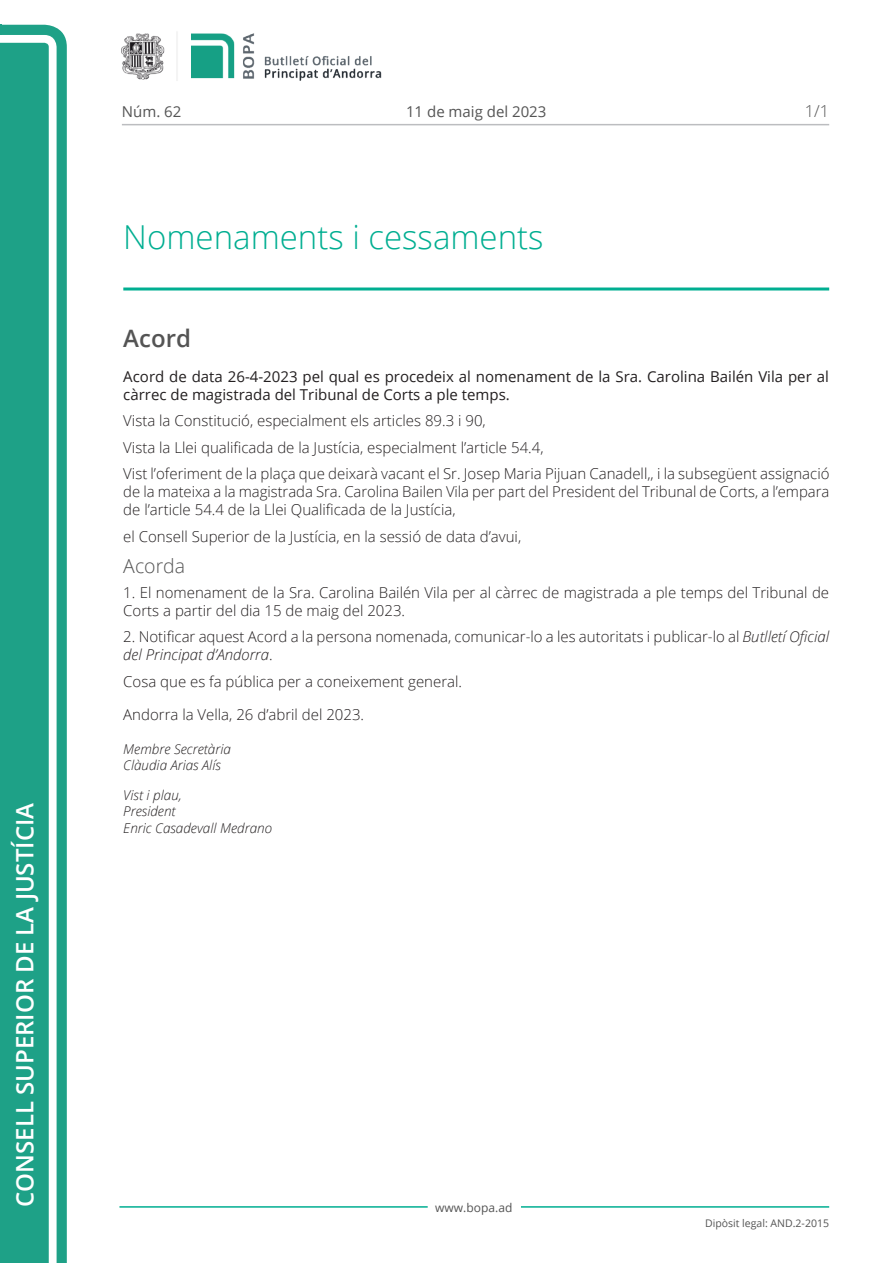
<style>
.page{position:relative;width:893px;height:1263px;background:#fff}
.page>*{position:absolute;margin:0;border:0;box-sizing:border-box;transform-origin:0 0}
.t1{font:300 33px "Open Sans";color:#00ae91}
.t2{font:600 24px "Open Sans";color:#fff}
.t3{font:600 24px "Open Sans";color:#545454}
.t4{font:300 19.5px "Open Sans";color:#545454}
.t5{font:300 16.5px "Open Sans";color:#545454}
.t6{font:300 15px/18px "Open Sans";color:#231f20}
.t7{font:15px/18px "Open Sans";color:#231f20}
.t8{font:15px "Open Sans";color:#545454}
.t9{font:italic 300 13.5px/16.5px "Open Sans";color:#231f20}
.t10{font:12px "Open Sans";color:#545454}
.t11{font:10.5px "Open Sans";color:#545454}
.s1{font-style:italic}
</style>
<div class="page">
<svg style="left:0;top:25px;width:67px;height:1238px;fill:#1ea187"></svg>
<div style="left:0;top:43px;width:49px;height:1220px;background:#1ea187"></div>
<img style="left:122px;top:32px;width:260px;height:49px">
<hr style="left:119px;top:1206px;width:309px;height:2px;background:#00ae91">
<hr style="left:521px;top:1206px;width:308px;height:2px;background:#00ae91">
<hr style="left:122px;top:124px;width:707px;height:1px;background:#bcbdc0">
<hr style="left:123px;top:287px;width:706px;height:3px;background:#00ae91">
<h2 class="t2" style="left:15px;top:1207px;width:405px;rotate:-90deg">Consell superior de la JustíCia</h2>
<p class="t8" style="left:122px;top:106px;width:61px">Núm. 62</p>
<p class="t8" style="left:406px;top:106px;width:142px">11 de maig del 2023</p>
<h1 class="t1" style="left:123px;top:215px;width:422px">Nomenaments i cessaments</h1>
<p class="t5" style="left:805px;top:105px;width:26px">1/1</p>
<h2 class="t3" style="left:123px;top:328px;width:69px">acord</h2>
<p class="t7" style="left:123px;top:369px;width:707px">Acord de data 26-4-2023 pel qual es procedeix al nomenament de la Sra. Carolina Bailén Vila per al càrrec de magistrada del Tribunal de Corts a ple temps.</p>
<p class="t6" style="left:123px;top:409px;width:708px;line-height:26.5px">Vista la Constitució, especialment els articles 89.3 i 90,<br>Vista la Llei qualificada de la Justícia, especialment l’article 54.4,<br>Vist l’oferiment de la plaça que deixarà vacant el Sr. Josep Maria Pijuan Canadell,, i la subsegüent assignació</p>
<p class="t6" style="left:123px;top:482px;width:708px">de la mateixa a la magistrada Sra. Carolina Bailen Vila per part del President del Tribunal de Corts, a l’empara de l’article 54.4 de la Llei Qualificada de la Justícia,</p>
<p class="t6" style="left:123px;top:527px;width:399px">el Consell Superior de la Justícia, en la sessió de data d’avui,</p>
<h3 class="t4" style="left:123px;top:552px;width:63px">Acorda</h3>
<p class="t6" style="left:123px;top:583px;width:707px">1. El nomenament de la Sra. Carolina Bailén Vila per al càrrec de magistrada a ple temps del Tribunal de<br>Corts a partir del dia 15 de maig del 2023.</p>
<p class="t6" style="left:123px;top:627px;width:707px">2. Notificar aquest Acord a la persona nomenada, comunicar-lo a les autoritats i publicar-lo al <span class="s1">Butlletí Oficial del Principat d’Andorra</span>.</p>
<p class="t6" style="left:123px;top:672px;width:340px">Cosa que es fa pública per a coneixement general.</p>
<p class="t6" style="left:123px;top:705px;width:242px">Andorra la Vella, 26 d’abril del 2023.</p>
<p class="t9" style="left:123px;top:740px;width:109px">Membre Secretària<br>Clàudia Arias Alís</p>
<p class="t9" style="left:123px;top:786px;width:150px">Vist i plau,<br>President<br>Enric Casadevall Medrano</p>
<p class="t10" style="left:435px;top:1202px;width:79px">www.bopa.ad</p>
<p class="t11" style="left:705px;top:1219px;width:125px">Dipòsit legal: AND.2-2015</p>
</div>
